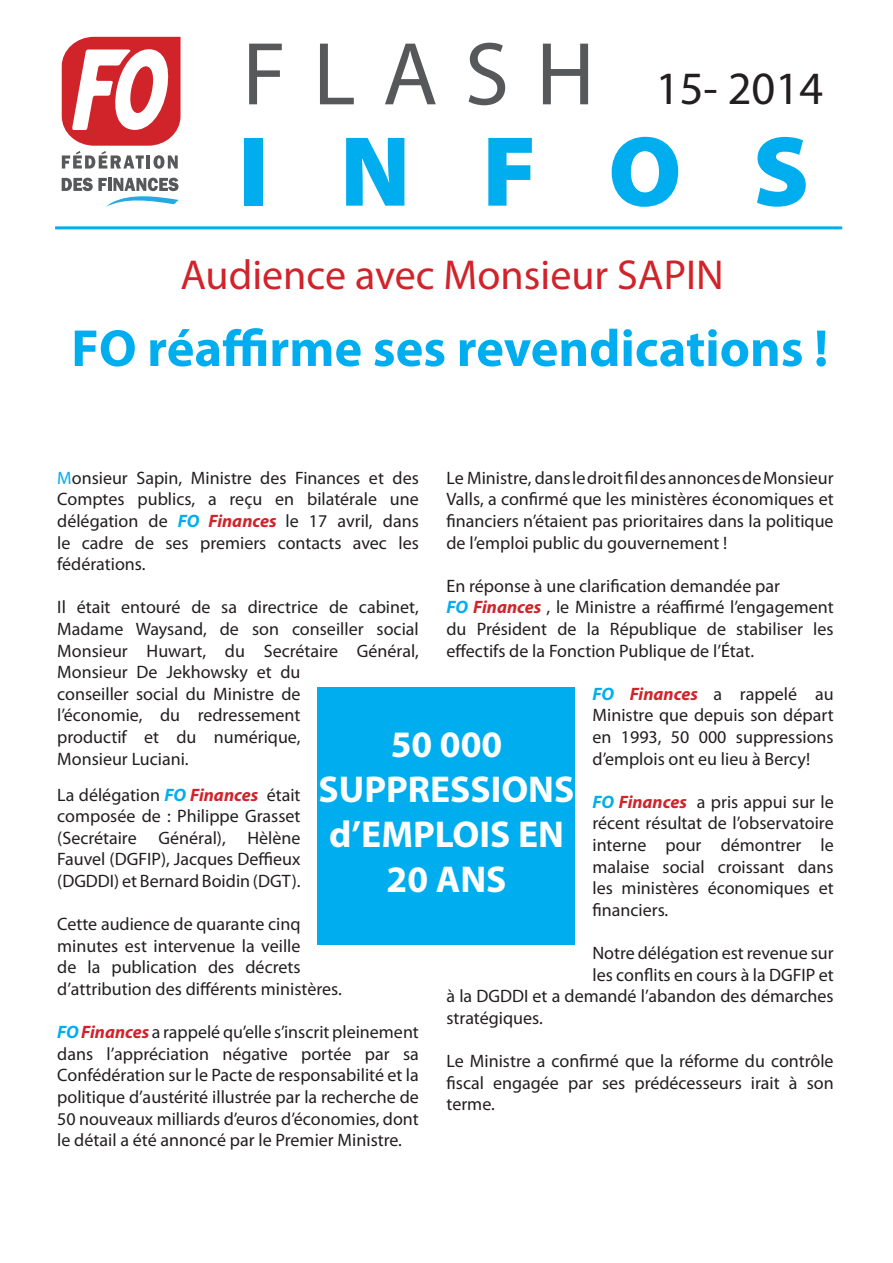
<style>
.page{position:relative;width:893px;height:1263px;background:#fff}
.page>*{position:absolute;margin:0;border:0;box-sizing:border-box;transform-origin:0 0}
.t1{font:900 100.5px "Myriad Pro";letter-spacing:.71em;color:#00aeef}
.t2{font:90px "Myriad Pro";letter-spacing:.3em;color:#57585a}
.t3{font:700 52.5px "Myriad Pro";color:#00aeef}
.t4{font:46.5px "Myriad Pro";color:#231f20}
.t5{font:42px "Myriad Pro";color:#d1232a}
.t6{font:700 37.5px/45px "Myriad Pro";color:#fff;text-align:center}
.Corps_de_texte{font:18px/21.6px "Myriad Pro";color:#231f20;text-align:justify}
.s1{font-weight:700;font-style:italic;color:#00aeef}
.s2{font-weight:700;font-style:italic;color:#d1232a}
.s3{color:#00aeef}
</style>
<div class="page">
<div style="left:318px;top:687px;width:257px;height:258px;background:#00aeef"></div>
<hr style="left:55px;top:226px;width:787px;height:3px;background:#00aeef">
<svg style="left:62px;top:37px;width:119px;height:132px"></svg>
<svg style="left:62px;top:178px;width:117px;height:29px"></svg>
<p class="t2" style="left:242px;top:19px;width:354px">FLASH</p>
<p class="t1" style="left:238px;top:115px;width:573px">INFOS</p>
<p class="t4" style="left:656px;top:60px;width:169px">15- 2014</p>
<p class="t5" style="left:180px;top:249px;width:545px">Audience avec Monsieur SAPIN</p>
<p class="t3" style="left:71px;top:314px;width:758px">FO réaffirme ses revendications !</p>
<p class="Corps_de_texte" style="left:446px;top:467px;width:389px">Le Ministre, dans le droit fil des annonces de Monsieur Valls, a confirmé que les ministères économiques et financiers n’étaient pas prioritaires dans la politique de l’emploi public du gouvernement !</p>
<p class="Corps_de_texte" style="left:446px;top:575px;width:335px">En réponse à une clarification demandée par</p>
<p class="Corps_de_texte" style="left:446px;top:596px;width:389px"><span class="s1">FO</span> <span class="s2">Finances</span> , le Ministre a réaffirmé l’engagement du Président de la République de stabiliser les effectifs de la Fonction Publique de l’État.</p>
<p class="Corps_de_texte" style="left:592px;top:683px;width:243px"><span class="s1">FO</span> <span class="s2">Finances</span> a rappelé au Ministre que depuis son départ en 1993, 50 000 suppressions d’emplois ont eu lieu à Bercy!</p>
<p class="Corps_de_texte" style="left:592px;top:791px;width:243px"><span class="s1">FO</span> <span class="s2">Finances</span> a pris appui sur le récent résultat de l’observatoire interne pour démontrer le malaise social croissant dans les ministères économiques et financiers.</p>
<p class="Corps_de_texte" style="left:592px;top:942px;width:243px">Notre délégation est revenue sur</p>
<p class="Corps_de_texte" style="left:592px;top:963px;width:243px">les conflits en cours à la DGFIP et</p>
<p class="Corps_de_texte" style="left:446px;top:985px;width:389px">à la DGDDI et a demandé l’abandon des démarches</p>
<p class="Corps_de_texte" style="left:446px;top:1007px;width:98px">stratégiques.</p>
<p class="Corps_de_texte" style="left:446px;top:1050px;width:389px">Le Ministre a confirmé que la réforme du contrôle fiscal engagée par ses prédécesseurs irait à son terme.</p>
<p class="Corps_de_texte" style="left:57px;top:467px;width:363px"><span class="s3">M</span>onsieur Sapin, Ministre des Finances et des Comptes publics, a reçu en bilatérale une délégation de <span class="s1">FO</span> <span class="s2">Finances</span> le 17 avril, dans le cadre de ses premiers contacts avec les fédérations.</p>
<p class="Corps_de_texte" style="left:57px;top:596px;width:363px;text-align:left">Il était entouré de sa directrice de cabinet,<br>Madame Waysand, de son conseiller social<br>Monsieur Huwart, du Secrétaire Général,<br>Monsieur De Jekhowsky et du<br>conseiller social du Ministre de<br>l’économie, du redressement<br>productif et du numérique,<br>Monsieur Luciani.</p>
<p class="Corps_de_texte" style="left:57px;top:783px;width:245px">La délégation <span class="s1">FO</span> <span class="s2">Finances</span> était composée de : Philippe Grasset (Secrétaire Général), Hèlène Fauvel (DGFIP), Jacques Deffieux (DGDDI) et Bernard Boidin (DGT).</p>
<p class="Corps_de_texte" style="left:57px;top:913px;width:286px;text-align:left">Cette audience de quarante cinq minutes est intervenue la veille<br>de la publication des décrets d’attribution des différents ministères.</p>
<p class="Corps_de_texte" style="left:57px;top:1021px;width:363px"><span class="s1">FO</span><span class="s2">Finances</span> a rappelé qu’elle s’inscrit pleinement dans l’appréciation négative portée par sa Confédération sur le Pacte de responsabilité et la politique d’austérité illustrée par la recherche de 50 nouveaux milliards d’euros d’économies, dont le détail a été annoncé par le Premier Ministre.</p>
<p class="t6" style="left:319px;top:721px;width:257px">50 000<br>SUPPRESSIONS d’EMPLOIS EN<br>20 ANS</p>
</div>
